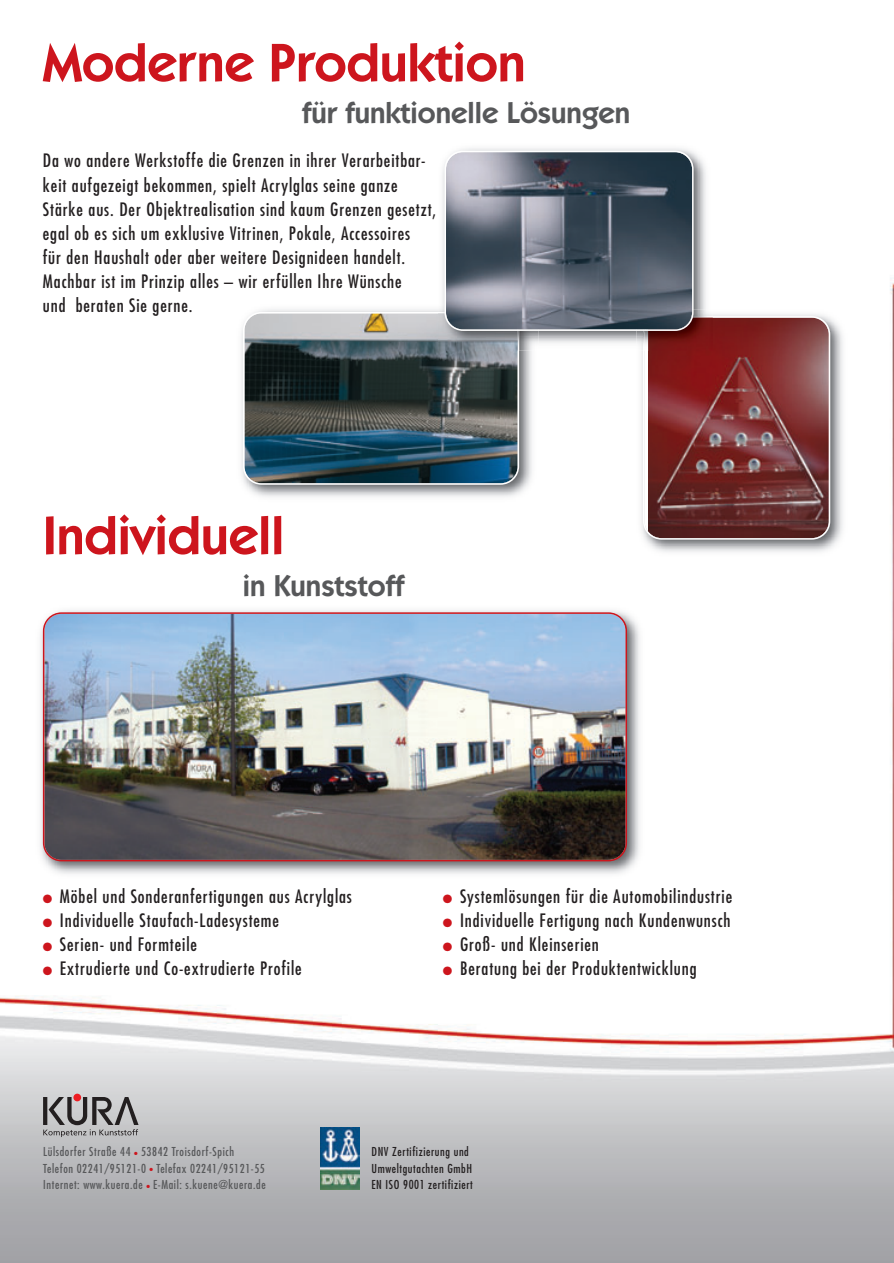
<style>
.page{position:relative;width:894px;height:1263px;background:#fff}
.page>*{position:absolute;margin:0;border:0;box-sizing:border-box;transform-origin:0 0}
.t1{font:600 54px "Kabel IT Cby BT";color:#cd151d}
.t2{font:600 30px "Kabel IT Cby BT";color:#57585a}
.t3{font:18px/24px "Fujiyama";letter-spacing:.05em;color:#231f20}
.t4{font:12px/16.5px "Fujiyama";letter-spacing:.05em;color:#57585a}
.t5{font:12px/16.5px "Fujiyama";letter-spacing:.05em;color:#231f20}
.s1{color:#cd151d}
</style>
<div class="page">
<img style="left:0;top:148px;width:893px;height:1115px">
<h1 class="t1" style="left:43px;top:44px;width:484px">Moderne Produktion</h1>
<h2 class="t2" style="left:302px;top:102px;width:329px">für funktionelle Lösungen</h2>
<p class="t3" style="left:43px;top:151px;width:394px">Da wo andere Werkstoffe die Grenzen in ihrer Verarbeitbar&shy;keit aufgezeigt bekommen, spielt Acrylglas seine ganze Stärke aus. Der Objektrealisation sind kaum Grenzen gesetzt, egal ob es sich um exklusive Vitrinen, Pokale, Accessoires<br>für den Haushalt oder aber weitere Designideen handelt.<br>Machbar ist im Prinzip alles – wir erfüllen Ihre Wünsche<br>und beraten Sie gerne.</p>
<h1 class="t1" style="left:43px;top:517px;width:243px">Individuell</h1>
<h2 class="t2" style="left:243px;top:575px;width:163px">in Kunststoff</h2>
<p class="t3" style="left:43px;top:886px;width:310px"><span class="s1">●</span> Möbel und Sonderanfertigungen aus Acrylglas</p>
<p class="t3" style="left:43px;top:910px;width:237px"><span class="s1">●</span> Individuelle Staufach-Ladesysteme</p>
<p class="t3" style="left:43px;top:934px;width:155px"><span class="s1">●</span> Serien- und Formteile</p>
<p class="t3" style="left:43px;top:958px;width:260px"><span class="s1">●</span> Extrudierte und Co-extrudierte Profile</p>
<p class="t3" style="left:443px;top:886px;width:290px"><span class="s1">●</span> Systemlösungen für die Automobilindustrie</p>
<p class="t3" style="left:443px;top:910px;width:289px"><span class="s1">●</span> Individuelle Fertigung nach Kundenwunsch</p>
<p class="t3" style="left:443px;top:934px;width:157px"><span class="s1">●</span> Groß- und Kleinserien</p>
<p class="t3" style="left:443px;top:958px;width:255px"><span class="s1">●</span> Beratung bei der Produktentwicklung</p>
<p class="t4" style="left:43px;top:1144px;width:224px">Lülsdorfer Straße 44 <span class="s1">●</span> 53842 Troisdorf-Spich<br>Telefon 02241/95121-0 <span class="s1">●</span> Telefax 02241/95121-55<br>Internet: www.kuera.de <span class="s1">●</span> E-Mail: s.kuene@kuera.de</p>
<p class="t5" style="left:371px;top:1144px;width:103px">DNV Zertifizierung und<br>Umweltgutachten GmbH<br>EN ISO 9001 zertifiziert</p>
</div>
